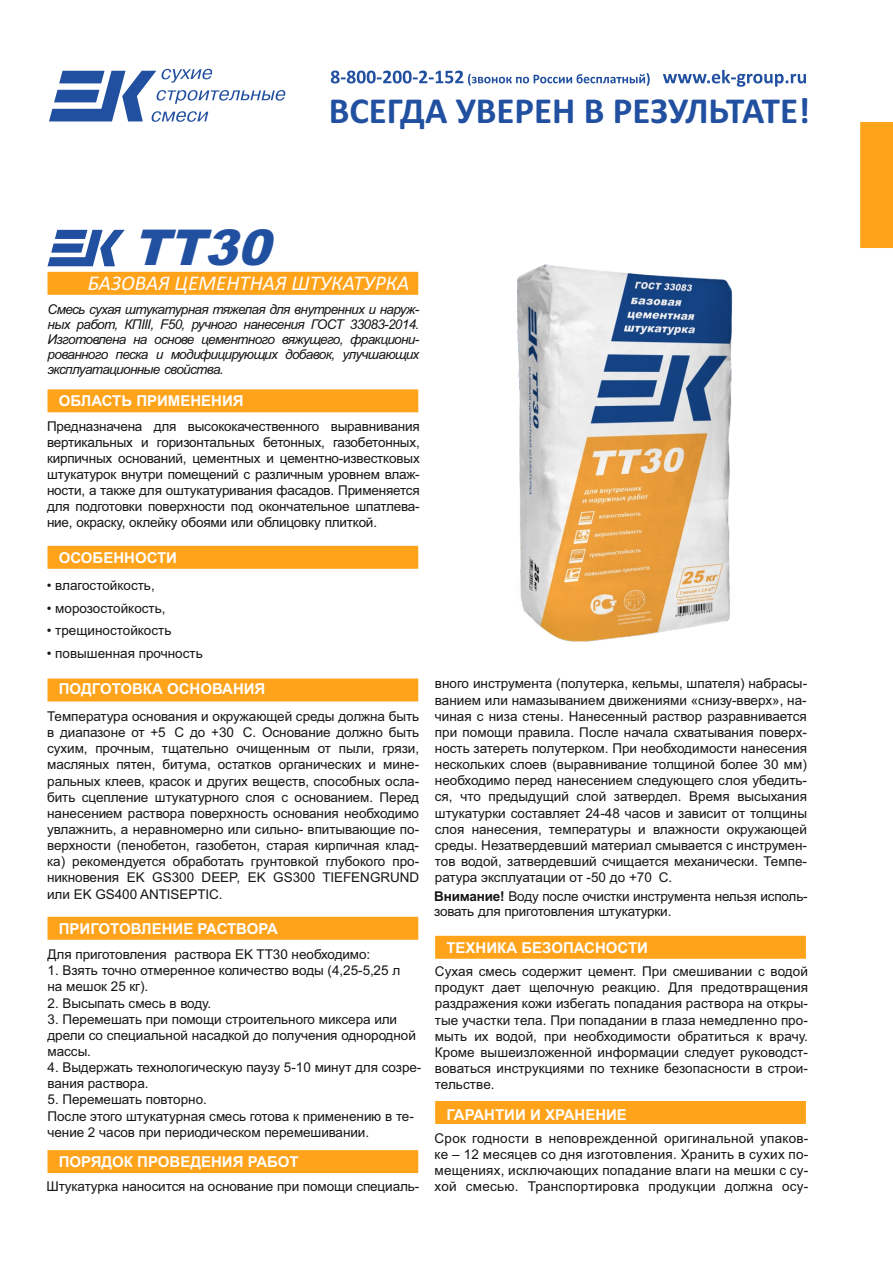
<style>
.page{position:relative;width:893px;height:1263px;background:#fff}
.page>*{position:absolute;margin:0;border:0;box-sizing:border-box;transform-origin:0 0}
.t1{font:italic 900 49.35px "Arial";color:#2250a0}
.t2{font:700 36.9px "Calibri";color:#2250a0}
.t3{font:italic 21px "Calibri";color:#fff}
.t4{font:700 15px "Arial";color:#fff}
.t5{font:13.5px/16.2px "Arial";color:#151616;text-align:justify}
.t6{font:italic 13.5px/15.1px "Arial";letter-spacing:-.045em;color:#151616;text-align:justify}
.s1{font-weight:700}
</style>
<div class="page">
<img style="left:516px;top:264px;width:217px;height:378px">
<svg style="left:48px;top:230px;width:77px;height:36px"></svg>
<div style="left:860px;top:122px;width:33px;height:126px;background:#ffa31b"></div>
<div style="left:48px;top:389px;width:370px;height:23px;background:#ffa31b"></div>
<div style="left:48px;top:546px;width:370px;height:23px;background:#ffa31b"></div>
<div style="left:48px;top:678px;width:370px;height:23px;background:#ffa31b"></div>
<div style="left:48px;top:917px;width:370px;height:23px;background:#ffa31b"></div>
<div style="left:48px;top:1150px;width:370px;height:23px;background:#ffa31b"></div>
<div style="left:435px;top:936px;width:371px;height:23px;background:#ffa31b"></div>
<div style="left:435px;top:1101px;width:371px;height:23px;background:#ffa31b"></div>
<div style="left:48px;top:272px;width:370px;height:23px;background:#ffa31b"></div>
<svg style="left:49px;top:69px;width:236px;height:53px"></svg>
<svg style="left:331px;top:70px;width:475px;height:17px"></svg>
<h2 class="t2" style="left:329px;top:95px;width:483px">ВСЕГДА УВЕРЕН В РЕЗУЛЬТАТЕ!</h2>
<h1 class="t1" style="left:133px;top:230px;width:151px">TT30</h1>
<p class="t6" style="left:48px;top:303px;width:373px">Смесь сухая штукатурная тяжелая для внутренних и наруж&shy;ных работ, КПIII, F50, ручного нанесения ГОСТ 33083-2014.<br>Изготовлена на основе цементного вяжущего, фракциони&shy;рованного песка и модифицирующих добавок, улучшающих эксплуатационные свойства.</p>
<p class="t4" style="left:59px;top:395px;width:186px">ОБЛАСТЬ ПРИМЕНЕНИЯ</p>
<p class="t5" style="left:47px;top:419px;width:374px">Предназначена для высококачественного выравнивания вертикальных и горизонтальных бетонных, газобетонных, кирпичных оснований, цементных и цементно-известковых штукатурок внутри помещений с различным уровнем влаж&shy;ности, а также для оштукатуривания фасадов. Применяется для подготовки поверхности под окончательное шпатлева&shy;ние, окраску, оклейку обоями или облицовку плиткой.</p>
<p class="t4" style="left:59px;top:552px;width:120px">ОСОБЕННОСТИ</p>
<p class="t5" style="left:47px;top:578px;width:109px">• влагостойкость,</p>
<p class="t5" style="left:47px;top:601px;width:120px">• морозостойкость,</p>
<p class="t5" style="left:47px;top:624px;width:126px">• трещиностойкость</p>
<p class="t5" style="left:47px;top:646px;width:157px">• повышенная прочность</p>
<p class="t4" style="left:59px;top:683px;width:208px">ПОДГОТОВКА ОСНОВАНИЯ</p>
<p class="t5" style="left:47px;top:709px;width:374px">Температура основания и окружающей среды должна быть в диапазоне от +5 С до +30 С. Основание должно быть сухим, прочным, тщательно очищенным от пыли, грязи, масляных пятен, битума, остатков органических и мине&shy;ральных клеев, красок и других веществ, способных осла&shy;бить сцепление штукатурного слоя с основанием. Перед нанесением раствора поверхность основания необходимо увлажнить, а неравномерно или сильно- впитывающие по&shy;верхности (пенобетон, газобетон, старая кирпичная клад&shy;ка) рекомендуется обработать грунтовкой глубокого про&shy;никновения EK GS300 DEEP, EK GS300 TIEFENGRUND или EK GS400 ANTISEPTIC.</p>
<p class="t4" style="left:59px;top:923px;width:221px">ПРИГОТОВЛЕНИЕ РАСТВОРА</p>
<p class="t5" style="left:48px;top:947px;width:324px">Для приготовления раствора EK TT30 необходимо:</p>
<p class="t5" style="left:48px;top:964px;width:354px">1. Взять точно отмеренное количество воды (4,25-5,25 л на мешок 25 кг).</p>
<p class="t5" style="left:48px;top:996px;width:165px">2. Высыпать смесь в воду.</p>
<p class="t5" style="left:47px;top:1012px;width:370px;text-align:left">3. Перемешать при помощи строительного миксера или дрели со специальной насадкой до получения однородной массы.</p>
<p class="t5" style="left:47px;top:1060px;width:375px">4. Выдержать технологическую паузу 5-10 минут для созре&shy;вания раствора.</p>
<p class="t5" style="left:47px;top:1093px;width:368px;text-align:left">5. Перемешать повторно.<br>После этого штукатурная смесь готова к применению в те&shy;чение 2 часов при периодическом перемешивании.</p>
<p class="t4" style="left:59px;top:1156px;width:242px">ПОРЯДОК ПРОВЕДЕНИЯ РАБОТ</p>
<p class="t5" style="left:46px;top:1179px;width:374px">Штукатурка наносится на основание при помощи специаль-</p>
<h3 class="t3" style="left:88px;top:274px;width:323px">БАЗОВАЯ ЦЕМЕНТНАЯ ШТУКАТУРКА</h3>
<p class="t5" style="left:435px;top:677px;width:374px">вного инструмента (полутерка, кельмы, шпателя) набрасы&shy;ванием или намазыванием движениями «снизу-вверх», на&shy;чиная с низа стены. Нанесенный раствор разравнивается при помощи правила. После начала схватывания поверх&shy;ность затереть полутерком. При необходимости нанесения нескольких слоев (выравнивание толщиной более 30 мм) необходимо перед нанесением следующего слоя убедить&shy;ся, что предыдущий слой затвердел. Время высыхания штукатурки составляет 24-48 часов и зависит от толщины слоя нанесения, температуры и влажности окружающей среды. Незатвердевший материал смывается с инструмен&shy;тов водой, затвердевший счищается механически. Темпе&shy;ратура эксплуатации от -50 до +70 С.</p>
<p class="t5" style="left:434px;top:890px;width:375px;line-height:15.1px"><span class="s1">Внимание!</span> Воду после очистки инструмента нельзя исполь&shy;зовать для приготовления штукатурки.</p>
<p class="t4" style="left:446px;top:942px;width:203px">ТЕХНИКА БЕЗОПАСНОСТИ</p>
<p class="t5" style="left:435px;top:964px;width:375px">Сухая смесь содержит цемент. При смешивании с водой продукт дает щелочную реакцию. Для предотвращения раздражения кожи избегать попадания раствора на откры&shy;тые участки тела. При попадании в глаза немедленно про&shy;мыть их водой, при необходимости обратиться к врачу.<br>Кроме вышеизложенной информации следует руководст&shy;воваться инструкциями по технике безопасности в строи&shy;тельстве.</p>
<p class="t4" style="left:446px;top:1109px;width:182px">ГАРАНТИИ И ХРАНЕНИЕ</p>
<p class="t5" style="left:435px;top:1131px;width:375px">Срок годности в неповрежденной оригинальной упаков&shy;ке – 12 месяцев со дня изготовления. Хранить в сухих по&shy;мещениях, исключающих попадание влаги на мешки с су&shy;хой смесью. Транспортировка продукции должна осу-</p>
</div>
